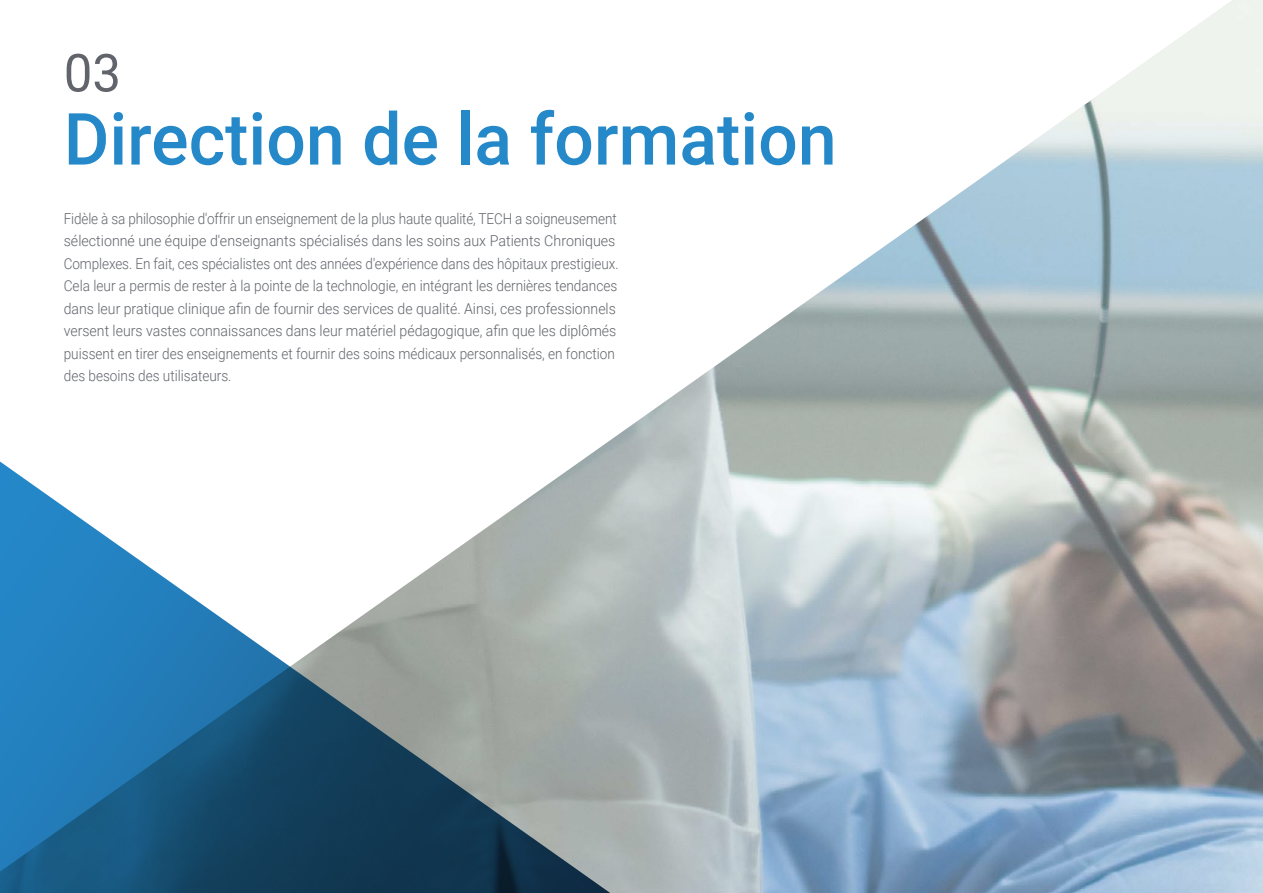
<style>
.page{position:relative;width:1263px;height:893px;background:#fff}
.page>*{position:absolute;margin:0;border:0;box-sizing:border-box;transform-origin:0 0}
.t1{font:500 72px "Roboto";color:#2488c9}
.t2{font:52.5px "Roboto";color:#61646a}
.t3{font:300 15px/22.5px "Roboto";color:#61646a;scale:.9 1}
</style>
<div class="page">
<img style="left:602px;top:0;width:661px;height:893px">
<svg style="left:0;top:446px;width:640px;height:447px"></svg>
<h2 class="t2" style="left:64px;top:36px;width:59px">03</h2>
<h1 class="t1" style="left:64px;top:89px;width:774px">Direction de la formation</h1>
<p class="t3" style="left:64px;top:207px;width:618px">Fidèle à sa philosophie d'offrir un enseignement de la plus haute qualité, TECH a soigneusement sélectionné une équipe d'enseignants spécialisés dans les soins aux Patients Chroniques Complexes. En fait, ces spécialistes ont des années d'expérience dans des hôpitaux prestigieux.<br>Cela leur a permis de rester à la pointe de la technologie, en intégrant les dernières tendances dans leur pratique clinique afin de fournir des services de qualité. Ainsi, ces professionnels versent leurs vastes connaissances dans leur matériel pédagogique, afin que les diplômés puissent en tirer des enseignements et fournir des soins médicaux personnalisés, en fonction des besoins des utilisateurs.</p>
</div>
